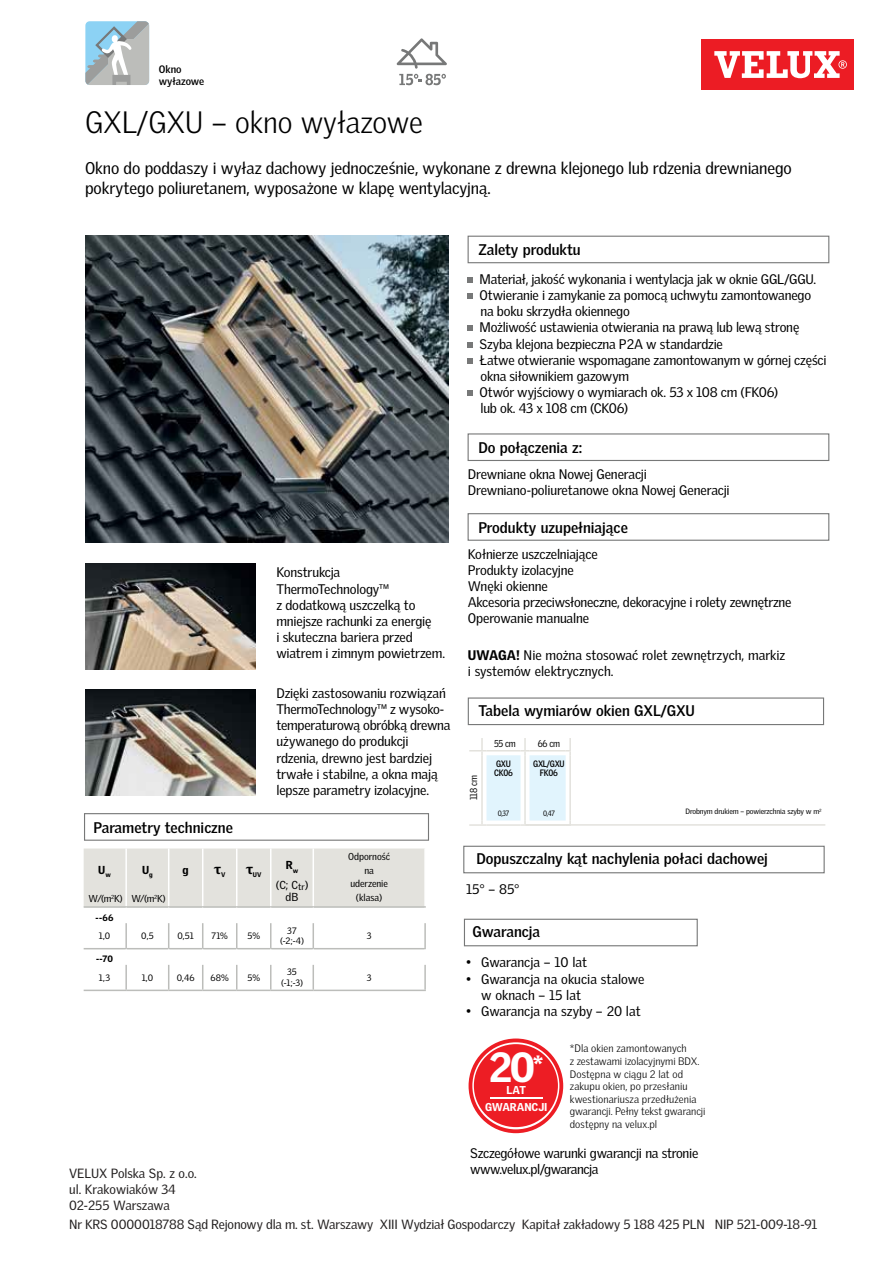
<style>
.page{position:relative;width:893px;height:1263px;background:#fff}
.page>*{position:absolute;margin:0;border:0;box-sizing:border-box;transform-origin:0 0}
.t1{font:900 40.8px "Velux Gothic";color:#fff}
.t2{font:300 30px "Velux Gothic";color:#000}
.t3{font:16.5px/19.8px "Velux Gothic";letter-spacing:-.01em;color:#000}
.t4{font:700 15px "Velux Gothic";color:#000}
.t5{font:13.5px/16.2px "Velux Gothic";letter-spacing:-.015em;color:#000}
.t6{font:900 13.5px "Velux Gothic";color:#000}
.t7{font:13.05px/15.9px "Velux Gothic";letter-spacing:-.01em;color:#221f1f}
.t8{font:11.25px/19.2px "Velux Gothic";color:#000;text-align:center}
.t9{font:900 11.25px "Velux Gothic";color:#000}
.t10{font:900 11.1px/17.1px "Velux Gothic";letter-spacing:-.01em;color:#fff;text-align:center}
.t11{font:300 10.5px/12.6px "Velux Gothic";letter-spacing:.005em;color:#000}
.t12{font:700 10.5px/11.2px "Velux Gothic";color:#000}
.t13{font:9.75px/13.5px "Velux Gothic";color:#000;text-align:center}
.t14{font:9.75px "Velux Gothic";color:#000;scale:.9 1}
.t15{font:9px/10.5px "Velux Gothic";letter-spacing:.02em;color:#000;text-align:center}
.t16{font:700 9px/9px "Velux Gothic";letter-spacing:-.03em;color:#000;scale:.9 1}
.t17{font:900 9px "Velux Gothic";color:#000}
.t18{font:7.5px "Velux Gothic";letter-spacing:-.02em;color:#000}
.t19{font:7.5px "Velux Gothic";letter-spacing:-.02em;color:#000;scale:.9 1}
.t20{font:900 6.6px "Velux Gothic";color:#000}
.s1{font-weight:900}
</style>
<div class="page">
<div style="left:463px;top:846px;width:362px;height:27px;border:1px solid #777878"></div>
<div style="left:468px;top:236px;width:361px;height:27px;border:1px solid #777878"></div>
<div style="left:468px;top:513px;width:361px;height:28px;border:1px solid #777878"></div>
<svg style="left:468px;top:277px;width:5px;height:5px"></svg>
<svg style="left:468px;top:293px;width:5px;height:5px"></svg>
<svg style="left:468px;top:326px;width:5px;height:5px"></svg>
<svg style="left:468px;top:342px;width:5px;height:5px"></svg>
<svg style="left:468px;top:358px;width:5px;height:5px"></svg>
<svg style="left:468px;top:391px;width:5px;height:5px"></svg>
<div style="left:468px;top:433px;width:361px;height:28px;border:1px solid #777878"></div>
<img style="left:85px;top:236px;width:363px;height:306px">
<div style="left:84px;top:813px;width:345px;height:28px;border:1px solid #777878"></div>
<div style="left:464px;top:919px;width:234px;height:27px;border:1px solid #777878"></div>
<div style="left:468px;top:697px;width:356px;height:28px;border:1px solid #777878"></div>
<svg style="left:469px;top:738px;width:102px;height:88px"></svg>
<hr style="left:525px;top:824px;width:300px;height:2px;background:#e3e2dd">
<img style="left:85px;top:563px;width:170px;height:107px">
<svg style="left:85px;top:21px;width:64px;height:64px;background:#adc1ca"></svg>
<svg style="left:397px;top:38px;width:50px;height:47px"></svg>
<img style="left:85px;top:689px;width:170px;height:106px">
<hr style="left:84px;top:989px;width:42px;height:2px;background:#bcbdba">
<hr style="left:126px;top:989px;width:43px;height:2px;background:#bcbdba">
<hr style="left:169px;top:989px;width:34px;height:2px;background:#bcbdba">
<hr style="left:203px;top:989px;width:34px;height:2px;background:#bcbdba">
<hr style="left:237px;top:989px;width:34px;height:2px;background:#bcbdba">
<hr style="left:271px;top:989px;width:42px;height:2px;background:#bcbdba">
<hr style="left:313px;top:989px;width:113px;height:2px;background:#bcbdba">
<svg style="left:84px;top:848px;width:342px;height:141px"></svg>
<hr style="left:424px;top:923px;width:2px;height:25px;background:#bcbdba">
<hr style="left:424px;top:965px;width:2px;height:24px;background:#bcbdba">
<svg style="left:469px;top:1038px;width:94px;height:95px"></svg>
<div style="left:474px;top:1044px;width:84px;height:83px;background:#ed1d24;border-radius:50%"></div>
<hr style="left:490px;top:1098px;width:52px;height:1px;background:#fff">
<div style="left:701px;top:39px;width:153px;height:51px;background:#ec1c24"></div>
<svg style="left:714px;top:51px;width:133px;height:27px"></svg>
<p class="t12" style="left:159px;top:64px;width:47px">Okno wyłazowe</p>
<h2 class="t2" style="left:85px;top:105px;width:339px">GXL/GXU – okno wyłazowe</h2>
<p class="t3" style="left:85px;top:158px;width:708px">Okno do poddaszy i wyłaz dachowy jednocześnie, wykonane z drewna klejonego lub rdzenia drewnianego pokrytego poliuretanem, wyposażone w klapę wentylacyjną.</p>
<p class="t4" style="left:478px;top:240px;width:104px">Zalety produktu</p>
<p class="t5" style="left:480px;top:271px;width:349px">Materiał, jakość wykonania i wentylacja jak w oknie GGL/GGU.<br>Otwieranie i zamykanie za pomocą uchwytu zamontowanego na boku skrzydła okiennego<br>Możliwość ustawienia otwierania na prawą lub lewą stronę Szyba klejona bezpieczna P2A w standardzie<br>Łatwe otwieranie wspomagane zamontowanym w górnej części okna siłownikiem gazowym<br>Otwór wyjściowy o wymiarach ok. 53 x 108 cm (FK06)<br>lub ok. 43 x 108 cm (CK06)</p>
<p class="t4" style="left:478px;top:438px;width:105px">Do połączenia z:</p>
<p class="t5" style="left:468px;top:466px;width:264px">Drewniane okna Nowej Generacji<br>Drewniano-poliuretanowe okna Nowej Generacji</p>
<p class="t5" style="left:276px;top:564px;width:170px">Konstrukcja<br>ThermoTechnology™<br>z dodatkową uszczelką to mniejsze rachunki za energię<br>i skuteczna bariera przed wiatrem i zimnym powietrzem.</p>
<p class="t4" style="left:94px;top:818px;width:141px">Parametry techniczne</p>
<p class="t5" style="left:276px;top:685px;width:176px">Dzięki zastosowaniu rozwiązań<br>ThermoTechnology™ z wysoko&shy;temperaturową obróbką drewna używanego do produkcji rdzenia, drewno jest bardziej trwałe i stabilne, a okna mają lepsze parametry izolacyjne.</p>
<p class="t9" style="left:98px;top:862px;width:14px">U<sub>w</sub></p>
<p class="t13" style="left:88px;top:892px;width:36px">W⁄(m<sup>2</sup>K)</p>
<p class="t9" style="left:142px;top:862px;width:12px">U<sub>g</sub></p>
<p class="t13" style="left:131px;top:892px;width:36px">W⁄(m<sup>2</sup>K)</p>
<p class="t9" style="left:183px;top:862px;width:8px">g</p>
<p class="t6" style="left:214px;top:860px;width:13px">τ<sub>V</sub></p>
<p class="t20" style="left:246px;top:871px;width:17px"><sup>τ</sup>UV</p>
<p class="t8" style="left:276px;top:855px;width:34px"><span class="s1">R</span><sub>w<br></sub>(C; C<sub>tr</sub>)</p>
<p class="t8" style="left:286px;top:887px;width:14px">dB</p>
<p class="t13" style="left:348px;top:850px;width:44px">Odporność na uderzenie (klasa)</p>
<p class="t17" style="left:96px;top:912px;width:19px">--66</p>
<p class="t15" style="left:99px;top:930px;width:13px">1,0</p>
<p class="t15" style="left:141px;top:930px;width:14px">0,5</p>
<p class="t15" style="left:177px;top:930px;width:18px">0,51</p>
<p class="t15" style="left:212px;top:930px;width:18px">71%</p>
<p class="t15" style="left:247px;top:930px;width:14px">5%</p>
<p class="t15" style="left:280px;top:925px;width:25px">37 (-2;-4)</p>
<p class="t15" style="left:367px;top:930px;width:6px">3</p>
<p class="t17" style="left:96px;top:953px;width:18px">--70</p>
<p class="t15" style="left:99px;top:972px;width:13px">1,3</p>
<p class="t15" style="left:142px;top:972px;width:13px">1,0</p>
<p class="t15" style="left:177px;top:972px;width:19px">0,46</p>
<p class="t15" style="left:210px;top:972px;width:20px">68%</p>
<p class="t15" style="left:247px;top:972px;width:14px">5%</p>
<p class="t15" style="left:281px;top:967px;width:23px">35 (-1;-3)</p>
<p class="t15" style="left:367px;top:972px;width:6px">3</p>
<p class="t7" style="left:69px;top:1165px;width:129px">VELUX Polska Sp. z o.o. ul. Krakowiaków 34<br>02-255 Warszawa</p>
<p class="t4" style="left:478px;top:518px;width:151px">Produkty uzupełniające</p>
<p class="t5" style="left:468px;top:545px;width:325px">Kołnierze uszczelniające<br>Produkty izolacyjne<br>Wnęki okienne<br>Akcesoria przeciwsłoneczne, dekoracyjne i rolety zewnętrzne<br>Operowanie manualne</p>
<p class="t5" style="left:468px;top:647px;width:319px"><span class="s1">UWAGA!</span> Nie można stosować rolet zewnętrzych, markiz i systemów elektrycznych.</p>
<p class="t4" style="left:478px;top:701px;width:218px">Tabela wymiarów okien GXL/GXU</p>
<p class="t14" style="left:468px;top:800px;width:29px;rotate:-90deg">118 cm</p>
<p class="t14" style="left:494px;top:738px;width:26px">55 cm</p>
<p class="t14" style="left:538px;top:738px;width:26px">66 cm</p>
<p class="t16" style="left:494px;top:759px;width:22px">GXU<br>CK06</p>
<p class="t19" style="left:498px;top:809px;width:14px">0,37</p>
<p class="t16" style="left:533px;top:759px;width:36px;text-align:center">GXL/GXU<br>FK06</p>
<p class="t19" style="left:543px;top:809px;width:15px">0,47</p>
<p class="t18" style="left:686px;top:807px;width:137px">Drobnym drukiem – powierzchnia szyby w m<sup>2</sup></p>
<p class="t4" style="left:476px;top:849px;width:293px">Dopuszczalny kąt nachylenia połaci dachowej</p>
<p class="t5" style="left:466px;top:881px;width:55px">15° – 85°</p>
<p class="t4" style="left:472px;top:922px;width:69px">Gwarancja</p>
<p class="t5" style="left:466px;top:954px;width:122px">• Gwarancja – 10 lat</p>
<p class="t5" style="left:481px;top:970px;width:165px;text-indent:-15px">• Gwarancja na okucia stalowe w oknach – 15 lat</p>
<p class="t5" style="left:466px;top:1003px;width:176px">• Gwarancja na szyby – 20 lat</p>
<h1 class="t1" style="left:489px;top:1041px;width:56px">20<sup>*</sup></h1>
<p class="t10" style="left:485px;top:1081px;width:64px">LAT<br>GWARANCJI</p>
<p class="t11" style="left:570px;top:1042px;width:137px">*Dla okien zamontowanych<br>z zestawami izolacyjnymi BDX.<br>Dostępna w ciągu 2 lat od zakupu okien, po przesłaniu kwestionariusza przedłużenia gwarancji. Pełny tekst gwarancji dostępny na velux.pl</p>
<p class="t5" style="left:470px;top:1145px;width:230px">Szczegółowe warunki gwarancji na stronie www.velux.pl/gwarancja</p>
<p class="t7" style="left:69px;top:1216px;width:750px">Nr KRS 0000018788 Sąd Rejonowy dla m. st. Warszawy XIII Wydział Gospodarczy Kapitał zakładowy 5 188 425 PLN NIP 521-009-18-91</p>
</div>
